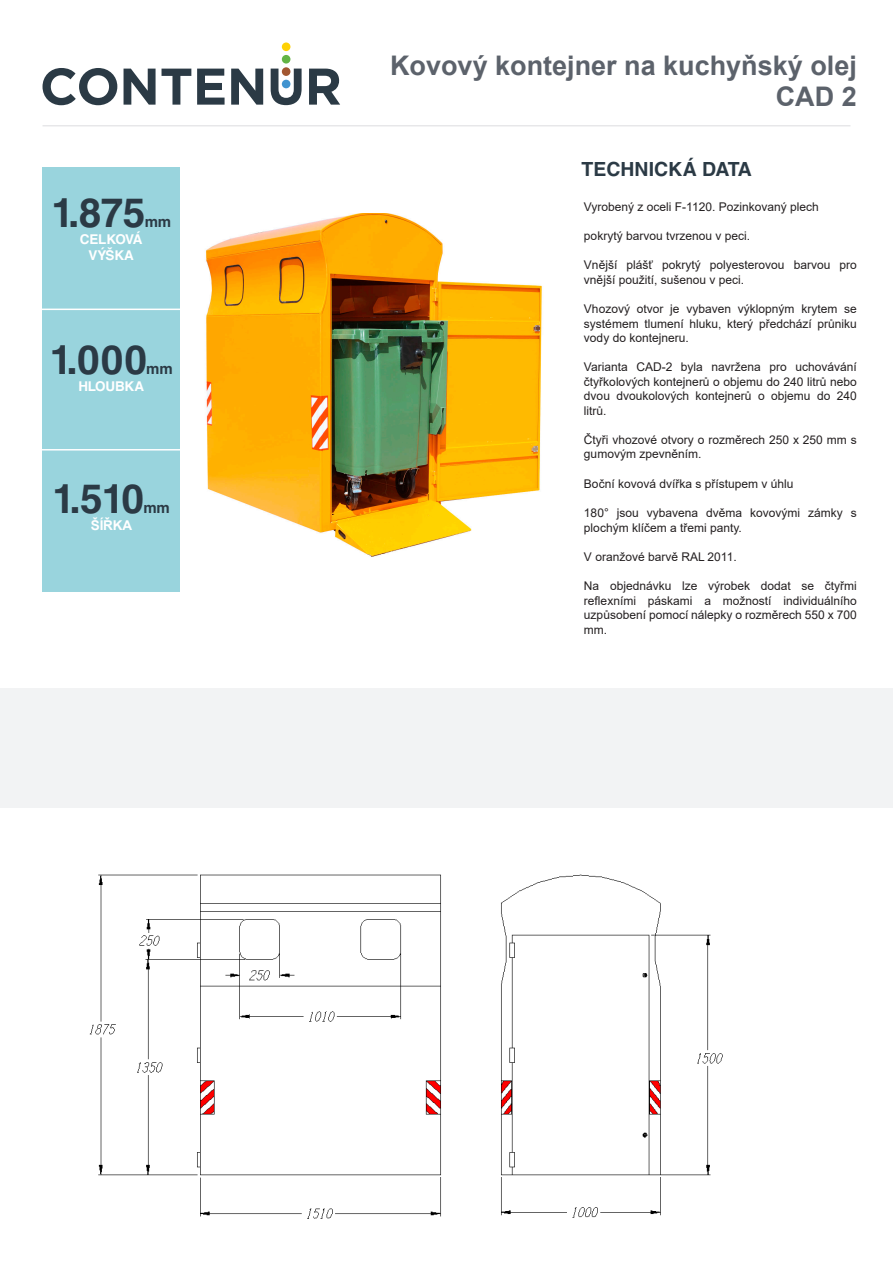
<style>
.page{position:relative;width:893px;height:1263px;background:#fff}
.page>*{position:absolute;margin:0;border:0;box-sizing:border-box;transform-origin:0 0}
.t1{font:700 40.5px "Helvetica LT Std";letter-spacing:-.015em;color:#2b3a45}
.t2{font:700 27px "Arial";color:#5c626b}
.t3{font:700 19.5px "Helvetica LT Std";color:#2b3a45}
.t4{font:700 15px "Helvetica LT Std";color:#2b3a45}
.t5{font:700 13.5px "Helvetica LT Std";letter-spacing:-.015em;color:#fff}
.t6{font:700 13.5px "Arial";letter-spacing:-.015em;color:#fff}
.No_Spacing{font:12px/14.4px "Arial";color:#231f20}
</style>
<div class="page">
<img style="left:89px;top:874px;width:634px;height:345px">
<div style="left:0;top:688px;width:893px;height:119px;background:#f2f3f4"></div>
<svg style="left:43px;top:68px;width:74px;height:37px"></svg>
<svg style="left:124px;top:69px;width:32px;height:36px"></svg>
<svg style="left:162px;top:69px;width:29px;height:36px"></svg>
<svg style="left:197px;top:69px;width:28px;height:36px"></svg>
<svg style="left:231px;top:69px;width:32px;height:36px"></svg>
<svg style="left:309px;top:69px;width:31px;height:36px"></svg>
<svg style="left:271px;top:69px;width:31px;height:36px"></svg>
<div style="left:282px;top:55px;width:8px;height:9px;background:#63b445;border-radius:50%"></div>
<div style="left:282px;top:42px;width:8px;height:9px;background:#fed105;border-radius:50%"></div>
<div style="left:282px;top:80px;width:8px;height:8px;background:#4194d0;border-radius:50%"></div>
<img style="left:206px;top:214px;width:336px;height:343px">
<div style="left:43px;top:167px;width:137px;height:424px;background:#99d4dd"></div>
<hr style="left:39px;top:449px;width:141px;height:1px;background:#fff">
<hr style="left:39px;top:309px;width:141px;height:1px;background:#fff">
<hr style="left:43px;top:125px;width:807px;height:1px;background:#dcdddf">
<p class="t1" style="left:51px;top:188px;width:95px">1.875</p>
<p class="t4" style="left:145px;top:213px;width:28px">mm</p>
<p class="t5" style="left:80px;top:231px;width:64px">CELKOVÁ</p>
<p class="t5" style="left:89px;top:247px;width:47px">VÝŠKA</p>
<p class="t1" style="left:50px;top:335px;width:99px">1.000</p>
<p class="t4" style="left:146px;top:360px;width:28px">mm</p>
<p class="t5" style="left:78px;top:378px;width:67px">HLOUBKA</p>
<p class="t1" style="left:53px;top:474px;width:93px">1.510</p>
<p class="t4" style="left:144px;top:499px;width:28px">mm</p>
<p class="t6" style="left:91px;top:515px;width:43px">ŠÍŘKA</p>
<p class="t2" style="left:390px;top:46px;width:468px">Kovový kontejner na kuchyňský olej</p>
<p class="t2" style="left:776px;top:78px;width:82px">CAD 2</p>
<p class="t3" style="left:581px;top:158px;width:172px">TECHNICKÁ DATA</p>
<p class="No_Spacing" style="left:584px;top:199px;width:236px">Vyrobený z oceli F-1120. Pozinkovaný plech</p>
<p class="No_Spacing" style="left:584px;top:228px;width:168px">pokrytý barvou tvrzenou v peci.</p>
<p class="No_Spacing" style="left:584px;top:258px;width:274px">Vnější plášť pokrytý polyesterovou barvou pro vnější použití, sušenou v peci.</p>
<p class="No_Spacing" style="left:584px;top:302px;width:274px;text-align:justify">Vhozový otvor je vybaven výklopným krytem se systémem tlumení hluku, který předchází průniku vody do kontejneru.</p>
<p class="No_Spacing" style="left:584px;top:360px;width:274px;text-align:justify">Varianta CAD-2 byla navržena pro uchovávání čtyřkolových kontejnerů o objemu do 240 litrů nebo dvou dvoukolových kontejnerů o objemu do 240 litrů.</p>
<p class="No_Spacing" style="left:584px;top:432px;width:274px">Čtyři vhozové otvory o rozměrech 250 x 250 mm s gumovým zpevněním.</p>
<p class="No_Spacing" style="left:584px;top:476px;width:211px">Boční kovová dvířka s přístupem v úhlu</p>
<p class="No_Spacing" style="left:584px;top:506px;width:274px">180° jsou vybavena dvěma kovovými zámky s plochým klíčem a třemi panty.</p>
<p class="No_Spacing" style="left:584px;top:549px;width:154px">V oranžové barvě RAL 2011.</p>
<p class="No_Spacing" style="left:584px;top:579px;width:274px;text-align:justify">Na objednávku lze výrobek dodat se čtyřmi reflexními páskami a možností individuálního uzpůsobení pomocí nálepky o rozměrech 550 x 700 mm.</p>
</div>
